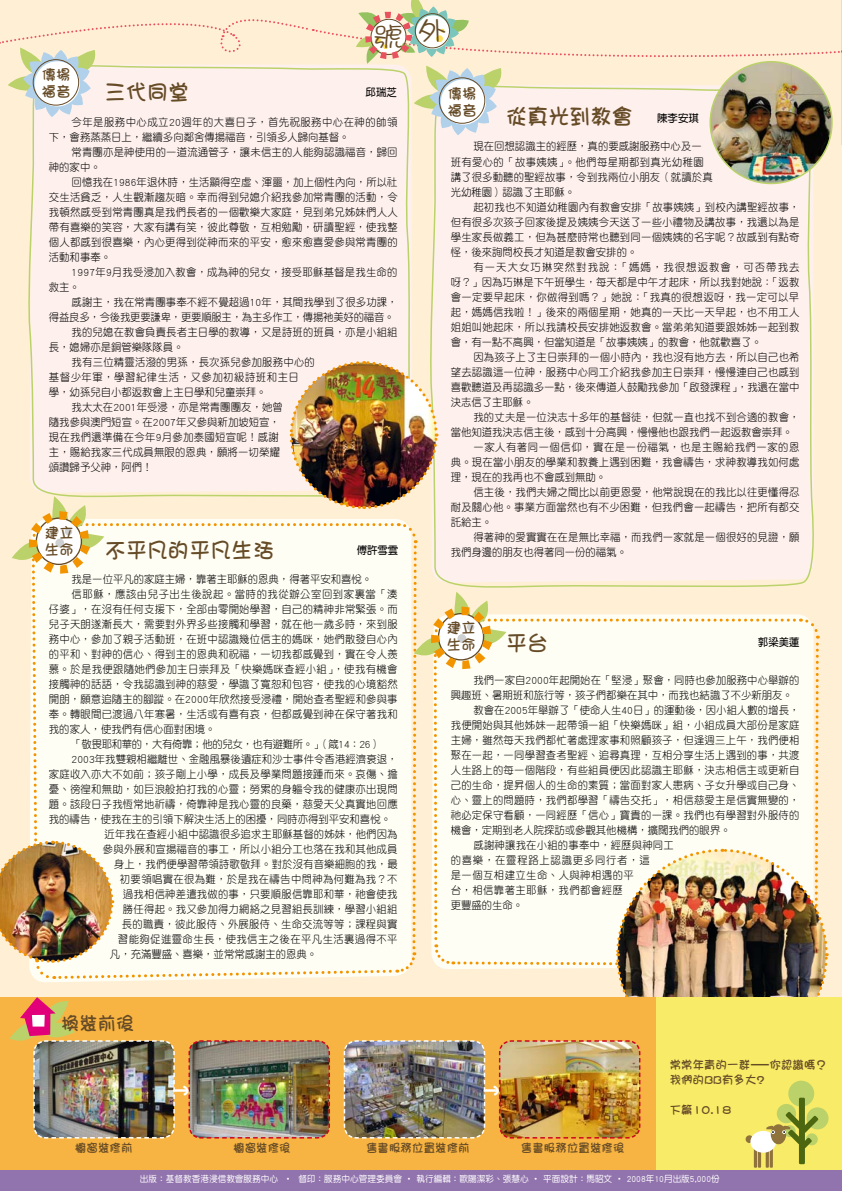
<style>
.page{position:relative;width:842px;height:1191px;background:#fff0d5}
.page>*{position:absolute;margin:0;border:0;box-sizing:border-box;transform-origin:0 0}
.t1{font:26.8px "DF Girl Std W3";color:#664b27;scale:1.16 1}
.t2{font:26px "DF Girl Std W7";color:#fff;scale:.75 1}
.t3{font:22px "DF Girl Std W7";color:#664b27;scale:.96 1}
.t4{font:19px "DF Girl Std W7";color:#664b27;scale:.96 1}
.t5{font:15px/17px "DF Girl Std W7";color:#664b27;scale:.96 1}
.t6{font:12px/15px "DF Girl Std W7";color:#664b27;scale:.96 1}
.t7{font:10.8px/15px "DF Yuan Std W3";letter-spacing:.02em;color:#000;text-align:justify;scale:.96 1}
.t8{font:10.8px "DF Yuan Std W3";color:#000;scale:.96 1}
.t9{font:10.8px "DF Yuan Std W3";letter-spacing:.05em;color:#000;scale:.96 1}
.t10{font:10.8px/15px "DF Yuan Std W3";letter-spacing:.045em;color:#000;scale:.96 1}
.t11{font:10.8px "DF Yuan Std W3";letter-spacing:.04em;color:#000;scale:.96 1}
.t12{font:10.8px "DF Yuan Std W3";letter-spacing:-.02em;color:#000;scale:.96 1}
.t13{font:10.8px "DF Yuan Std W3";letter-spacing:-.03em;color:#000;scale:.96 1}
.t14{font:10.8px "DF Yuan Std W3";letter-spacing:.07em;color:#000;scale:.96 1}
.t15{font:10.8px "DF Yuan Std W7";color:#000;scale:.96 1}
.t16{font:9px "DF Yuan Std W5";color:#fff;scale:.96 1}
.s1{font-family:"DF Yuan Std W7";font-size:10.8px;color:#000}
</style>
<div class="page">
<div style="left:28px;top:135px;width:384px;height:224px;background:#fef1ed"></div>
<hr style="left:841px;top:0;width:1px;height:145px;background:#cae7eb">
<div style="left:430px;top:135px;width:387px;height:224px;background:#fef1ed"></div>
<img style="left:710px;top:62px;width:122px;height:121px;border-radius:50%">
<div style="left:0;top:996px;width:842px;height:195px;background:#f8b442"></div>
<div style="left:656px;top:996px;width:186px;height:195px;background:#f7eb67"></div>
<div style="left:0;top:1169px;width:842px;height:22px;background:#9173ad"></div>
<div style="left:799px;top:1097px;width:6px;height:67px;background:#4d6711"></div>
<hr style="left:754px;top:1147px;width:3px;height:20px;background:#8f733a">
<hr style="left:766px;top:1147px;width:3px;height:20px;background:#8f733a">
<hr style="left:758px;top:1147px;width:3px;height:20px;background:#8f733a">
<hr style="left:770px;top:1147px;width:3px;height:20px;background:#8f733a">
<div style="left:750px;top:1130px;width:26px;height:22px;background:#fff;border-radius:50%"></div>
<img style="left:0;top:359px;width:829px;height:790px">
<svg style="left:0;top:0;width:842px;height:135px"></svg>
<div style="left:35px;top:61px;width:45px;height:45px;background:#fff;border-radius:50%"></div>
<div style="left:33px;top:59px;width:46px;height:47px;border:1px solid #664b27;border-radius:50%"></div>
<h1 class="t1" style="left:373px;top:19px;width:67px">號外</h1>
<h3 class="t5" style="left:42px;top:66px;width:32px">傳揚福音</h3>
<h3 class="t3" style="left:105px;top:80px;width:90px">三代同堂</h3>
<p class="t15" style="left:366px;top:87px;width:34px">邱瑞芝</p>
<p class="t10" style="left:49px;top:115px;width:365px;text-indent:23px">今年是服務中心成立20週年的大喜日子，首先祝服務中心在神的帥領下，會務蒸蒸日上，繼續多向鄰舍傳揚福音，引領多人歸向基督。</p>
<p class="t7" style="left:49px;top:145px;width:365px;text-indent:23px">常青團亦是神使用的一道流通管子，讓未信主的人能夠認識福音，歸回神的家中。</p>
<p class="t7" style="left:49px;top:175px;width:365px;text-indent:23px">回憶我在1986年退休時，生活顯得空虛、渾噩，加上個性內向，所以社交生活貧乏，人生觀漸趨灰暗。幸而得到兒媳介紹我參加常青團的活動，令我頓然感受到常青團真是我們長者的一個歡樂大家庭，見到弟兄姊妹們人人帶有喜樂的笑容，大家有講有笑，彼此尊敬，互相勉勵，研讀聖經，使我整個人都感到很喜樂，內心更得到從神而來的平安，愈來愈喜愛參與常青團的活動和事奉。</p>
<p class="t7" style="left:49px;top:265px;width:365px;text-indent:23px">1997年9月我受浸加入教會，成為神的兒女，接受耶穌基督是我生命的救主。</p>
<p class="t7" style="left:72px;top:295px;width:341px">感謝主，我在常青團事奉不經不覺超過10年，其間我學到了很多功課，</p>
<p class="t12" style="left:49px;top:311px;width:362px">得益良多，今後我更要謙卑，更要順服主，為主多作工，傳揚衪美好的福音。</p>
<p class="t7" style="left:72px;top:325px;width:341px">我的兒媳在教會負責長者主日學的教導，又是詩班的班員，亦是小組組</p>
<p class="t8" style="left:49px;top:341px;width:142px">長，媳婦亦是銅管樂隊隊員。</p>
<p class="t7" style="left:72px;top:355px;width:255px">我有三位精靈活潑的男孫，長次孫兒參加服務中心的</p>
<p class="t9" style="left:49px;top:371px;width:262px">基督少年軍，學習紀律生活，又參加初級詩班和主日</p>
<p class="t8" style="left:49px;top:386px;width:228px">學，幼孫兒自小都返教會上主日學和兒童崇拜。</p>
<p class="t7" style="left:72px;top:400px;width:222px">我太太在2001年受浸，亦是常青團團友，她曾</p>
<p class="t7" style="left:49px;top:415px;width:242px">隨我參與澳門短宣。在2007年又參與新加坡短宣，</p>
<p class="t7" style="left:49px;top:430px;width:241px">現在我們還準備在今年9月參加泰國短宣呢！感謝</p>
<p class="t7" style="left:49px;top:445px;width:242px">主，賜給我家三代成員無限的恩典，願將一切榮耀</p>
<p class="t8" style="left:49px;top:461px;width:110px">頌讚歸予父神，阿們！</p>
<h3 class="t5" style="left:45px;top:523px;width:32px">建立生命</h3>
<h3 class="t3" style="left:105px;top:538px;width:178px">不平凡的平凡生活</h3>
<p class="t15" style="left:357px;top:544px;width:45px">傅許雪雲</p>
<p class="t8" style="left:72px;top:573px;width:315px">我是一位平凡的家庭主婦，靠著主耶穌的恩典，得著平安和喜悅。</p>
<p class="t9" style="left:72px;top:588px;width:341px">信耶穌，應該由兒子出生後說起。當時的我從辦公室回到家裏當「湊</p>
<p class="t7" style="left:49px;top:601px;width:365px">仔婆」，在沒有任何支援下，全部由零開始學習，自己的精神非常緊張。而</p>
<p class="t7" style="left:49px;top:616px;width:365px">兒子天朗遂漸長大，需要對外界多些接觸和學習，就在他一歲多時，來到服</p>
<p class="t7" style="left:49px;top:631px;width:365px">務中心，參加了親子活動班，在班中認識幾位信主的媽咪，她們散發自心內</p>
<p class="t7" style="left:49px;top:646px;width:365px">的平和、對神的信心、得到主的恩典和祝福，一切我都感覺到，實在令人羨</p>
<p class="t7" style="left:49px;top:661px;width:365px">慕。於是我便跟隨她們參加主日崇拜及「快樂媽咪查經小組」，使我有機會</p>
<p class="t7" style="left:49px;top:676px;width:365px">接觸神的話語，令我認識到神的慈愛，學識了寬恕和包容，使我的心境豁然</p>
<p class="t7" style="left:49px;top:691px;width:365px">開朗，願意追隨主的腳蹤。在2000年欣然接受浸禮，開始查考聖經和參與事</p>
<p class="t7" style="left:49px;top:706px;width:365px">奉。轉眼間已渡過八年寒暑，生活或有喜有哀，但都感覺到神在保守著我和</p>
<p class="t7" style="left:49px;top:721px;width:175px">我的家人，使我們有信心面對困境。</p>
<p class="t13" style="left:72px;top:738px;width:324px">「敬畏耶和華的，大有倚靠；他的兒女，也有避難所。」（箴14：26）</p>
<p class="t7" style="left:72px;top:751px;width:341px">2003年我雙親相繼離世、金融風暴後遺症和沙士事件令香港經濟衰退，</p>
<p class="t7" style="left:49px;top:766px;width:365px">家庭收入亦大不如前；孩子剛上小學，成長及學業問題接踵而來。哀傷、擔</p>
<p class="t7" style="left:49px;top:781px;width:365px">憂、徬徨和無助，如巨浪般拍打我的心靈；勞累的身軀令我的健康亦出現問</p>
<p class="t7" style="left:49px;top:796px;width:365px">題。該段日子我恆常地祈禱，倚靠神是我心靈的良藥，慈愛天父真實地回應</p>
<p class="t8" style="left:49px;top:813px;width:358px">我的禱告，使我在主的引領下解決生活上的困擾，同時亦得到平安和喜悅。</p>
<p class="t7" style="left:105px;top:826px;width:307px">近年我在查經小組中認識很多追求主耶穌基督的姊妹，他們因為</p>
<p class="t7" style="left:103px;top:841px;width:308px">參與外展和宣揚福音的事工，所以小組分工也落在我和其他成員</p>
<p class="t7" style="left:114px;top:856px;width:297px">身上，我們便學習帶領詩歌敬拜。對於沒有音樂細胞的我，最</p>
<p class="t7" style="left:120px;top:871px;width:291px">初要領唱實在很為難，於是我在禱告中問神為何難為我？不</p>
<p class="t7" style="left:123px;top:886px;width:287px">過我相信神差遣我做的事，只要順服信靠耶和華，祂會使我</p>
<p class="t7" style="left:123px;top:901px;width:287px">勝任得起。我又參加得力網絡之見習組長訓練，學習小組組</p>
<p class="t7" style="left:122px;top:916px;width:289px">長的職責，彼此服侍、外展服侍、生命交流等等；課程與實</p>
<p class="t11" style="left:118px;top:933px;width:293px">習能夠促進靈命生長，使我信主之後在平凡生活裏過得不平</p>
<p class="t8" style="left:110px;top:948px;width:218px">凡，充滿豐盛、喜樂，並常常感謝主的恩典。</p>
<h3 class="t4" style="left:61px;top:1012px;width:78px">換裝前後</h3>
<h3 class="t5" style="left:448px;top:84px;width:31px">傳揚福音</h3>
<h3 class="t3" style="left:506px;top:104px;width:202px">從真光到教會 <span class="s1">陳李安琪</span></h3>
<p class="t7" style="left:451px;top:139px;width:274px;text-align:left;text-indent:23px">現在回想認識主的經歷，真的要感謝服務中心及一班有愛心的「故事姨姨」。他們每星期都到真光幼稚園講了很多動聽的聖經故事，令到我兩位小朋友（就讀於真光幼稚園）認識了主耶穌。</p>
<p class="t7" style="left:451px;top:199px;width:365px;text-indent:23px">起初我也不知道幼稚園內有教會安排「故事姨姨」到校內講聖經故事，但有很多次孩子回家後提及姨姨今天送了一些小禮物及講故事，我還以為是學生家長做義工，但為甚麼時常也聽到同一個姨姨的名字呢？故感到有點奇怪，後來詢問校長才知道是教會安排的。</p>
<p class="t7" style="left:451px;top:259px;width:365px;text-indent:23px">有一天大女巧琳突然對我說：「媽媽，我很想返教會，可否帶我去呀？」因為巧琳是下午班學生，每天都是中午才起床，所以我對她說：「返教會一定要早起床，你做得到嗎？」她說：「我真的很想返呀，我一定可以早起，媽媽信我啦！」後來的兩個星期，她真的一天比一天早起，也不用工人姐姐叫她起床，所以我請校長安排她返教會。當弟弟知道要跟姊姊一起到教會，有一點不高興，但當知道是「故事姨姨」的教會，他就歡喜了。</p>
<p class="t7" style="left:451px;top:349px;width:365px;text-indent:23px">因為孩子上了主日崇拜的一個小時內，我也沒有地方去，所以自己也希望去認識這一位神，服務中心同工介紹我參加主日崇拜，慢慢連自己也感到喜歡聽道及再認識多一點，後來傳道人鼓勵我參加「啟發課程」，我還在當中決志信了主耶穌。</p>
<p class="t7" style="left:473px;top:409px;width:341px">我的丈夫是一位決志十多年的基督徒，但就一直也找不到合適的教會，</p>
<p class="t8" style="left:451px;top:426px;width:358px">當他知道我決志信主後，感到十分高興，慢慢他也跟我們一起返教會崇拜。</p>
<p class="t9" style="left:473px;top:441px;width:341px">一家人有著同一個信仰，實在是一份福氣，也是主賜給我們一家的恩</p>
<p class="t7" style="left:451px;top:454px;width:365px">典。現在當小朋友的學業和教養上遇到困難，我會禱告，求神教導我如何處</p>
<p class="t8" style="left:451px;top:471px;width:163px">理，現在的我再也不會感到無助。</p>
<p class="t7" style="left:473px;top:484px;width:341px">信主後，我們夫婦之間比以前更恩愛，他常說現在的我比以往更懂得忍</p>
<p class="t7" style="left:451px;top:499px;width:365px">耐及關心他。事業方面當然也有不少困難，但我們會一起禱告，把所有都交</p>
<p class="t7" style="left:451px;top:514px;width:45px">託給主。</p>
<p class="t7" style="left:473px;top:529px;width:341px">得著神的愛實實在在是無比幸福，而我們一家就是一個很好的見證，願</p>
<p class="t8" style="left:451px;top:546px;width:185px">我們身邊的朋友也得著同一份的福氣。</p>
<h3 class="t5" style="left:447px;top:619px;width:31px">建立生命</h3>
<h3 class="t3" style="left:506px;top:631px;width:45px">平台</h3>
<p class="t15" style="left:758px;top:636px;width:45px">郭梁美蓮</p>
<p class="t7" style="left:473px;top:672px;width:341px">我們一家自2000年起開始在「堅浸」聚會，同時也參加服務中心舉辦的</p>
<p class="t8" style="left:451px;top:689px;width:358px">興趣班、暑期班和旅行等，孩子們都樂在其中，而我也結識了不少新朋友。</p>
<p class="t7" style="left:473px;top:702px;width:341px">教會在2005年舉辦了「使命人生40日」的運動後，因小組人數的增長，</p>
<p class="t7" style="left:451px;top:717px;width:365px">我便開始與其他姊妹一起帶領一組「快樂媽咪」組，小組成員大部份是家庭</p>
<p class="t7" style="left:451px;top:732px;width:365px">主婦，雖然每天我們都忙著處理家事和照顧孩子，但逢週三上午，我們便相</p>
<p class="t7" style="left:451px;top:747px;width:365px">聚在一起，一同學習查考聖經、追尋真理，互相分享生活上遇到的事，共渡</p>
<p class="t7" style="left:451px;top:762px;width:365px">人生路上的每一個階段，有些組員便因此認識主耶穌，決志相信主或更新自</p>
<p class="t7" style="left:451px;top:777px;width:365px">己的生命，提昇個人的生命的素質；當面對家人患病、子女升學或自己身、</p>
<p class="t7" style="left:451px;top:792px;width:365px">心、靈上的問題時，我們都學習「禱告交托」，相信慈愛主是信實無變的，</p>
<p class="t7" style="left:451px;top:807px;width:365px">祂必定保守看顧，一同經歷「信心」寶貴的一課。我們也有學習對外服侍的</p>
<p class="t8" style="left:451px;top:824px;width:293px">機會，定期到老人院探訪或參觀其他機構，擴闊我們的眼界。</p>
<p class="t7" style="left:473px;top:837px;width:210px">感謝神讓我在小組的事奉中，經歷與神同工</p>
<p class="t14" style="left:451px;top:854px;width:209px">的喜樂，在靈程路上認識更多同行者，這</p>
<p class="t11" style="left:451px;top:869px;width:192px">是一個互相建立生命、人與神相遇的平</p>
<p class="t11" style="left:451px;top:884px;width:181px">台，相信靠著主耶穌，我們都會經歷</p>
<p class="t7" style="left:451px;top:897px;width:77px">更豐盛的生命。</p>
<h2 class="t2" style="left:174px;top:1076px;width:27px">→</h2>
<h2 class="t2" style="left:484px;top:1076px;width:27px">→</h2>
<p class="t6" style="left:75px;top:1139px;width:62px">櫥窗裝修前</p>
<p class="t6" style="left:366px;top:1139px;width:109px">售書服務位置裝修前</p>
<p class="t6" style="left:233px;top:1139px;width:62px">櫥窗裝修後</p>
<p class="t6" style="left:521px;top:1139px;width:109px">售書服務位置裝修後</p>
<p class="t6" style="left:670px;top:1057px;width:165px">常常年青的一群—你認識嗎？我們的BB有多大?</p>
<p class="t6" style="left:670px;top:1102px;width:66px">下篇10.18</p>
<p class="t16" style="left:140px;top:1174px;width:605px">出版：基督教香港浸信教會服務中心 • 督印：服務中心管理委員會 • 執行編輯：歐陽潔彩、張慧心 • 平面設計：馬昭文 • 2008年10月出版5,000份</p>
</div>
